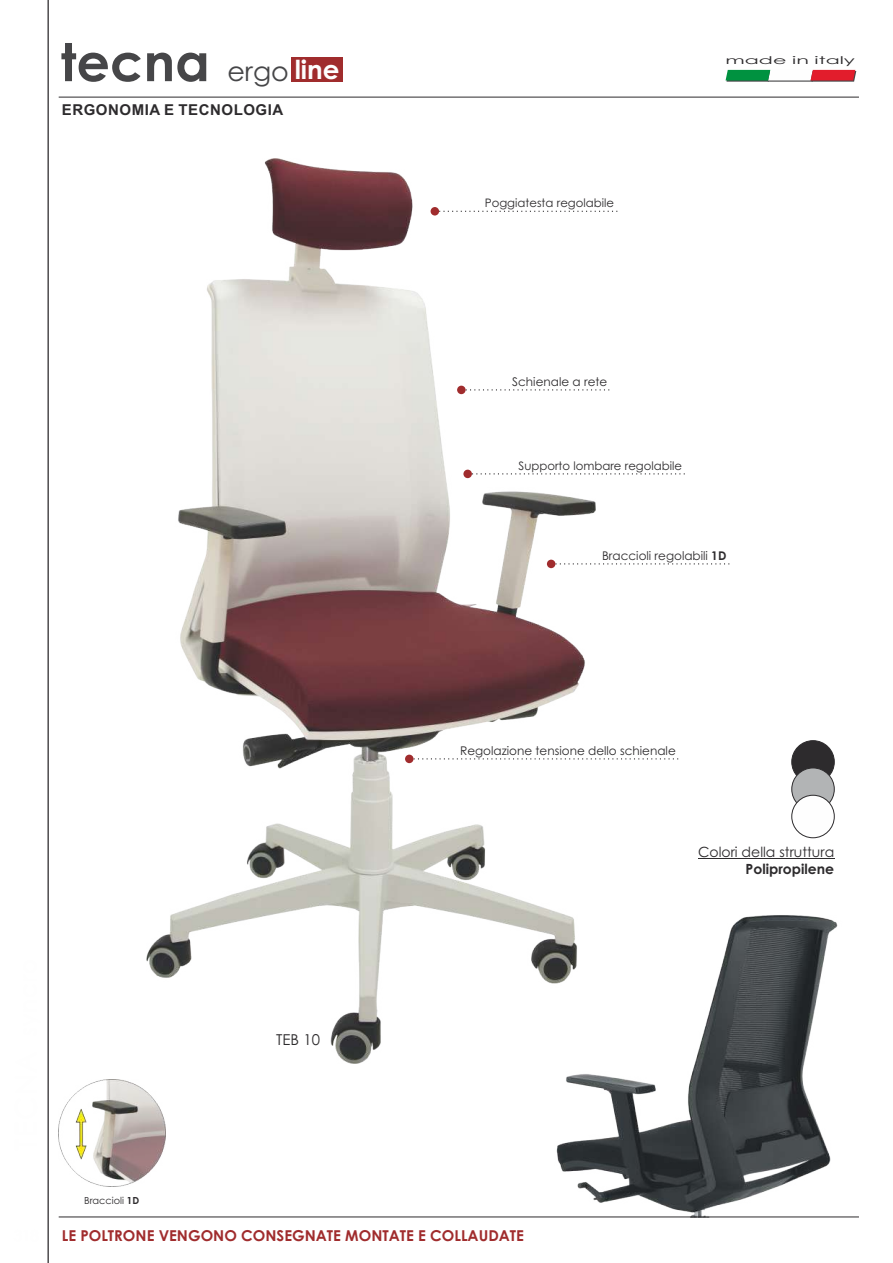
<style>
.page{position:relative;width:893px;height:1263px;background:#fff}
.page>*{position:absolute;margin:0;border:0;box-sizing:border-box;transform-origin:0 0}
.t1{font:700 52.5px "Century Gothic";color:#464648}
.t2{font:700 15px "Century Gothic";color:#a02c2d}
.t3{font:700 15px "Arial";letter-spacing:.035em;color:#2d2b2d}
.t4{font:15px "Century Gothic";color:#2d2b2d}
.t5{font:14.1px "Century Gothic";color:#2d2b2d}
.t6{font:700 14.1px "Century Gothic";color:#2d2b2d}
.t7{font:12px "Century Gothic";color:#2d2b2d}
.t8{font:11.7px "Century Gothic";color:#2d2b2d}
.t9{font:10.65px "Century Gothic";color:#2d2b2d;scale:1.94 1}
.t10{font:9.75px "Century Gothic";color:#2d2b2d}
.s1{font-weight:400;font-size:27px}
.s2{font-size:26.1px;color:#fefefe}
.s3{font-weight:700}
</style>
<div class="page">
<img style="left:58px;top:759px;width:801px;height:458px">
<hr style="left:48px;top:0;width:1px;height:1263px;background:#2d2b2d">
<svg style="left:725px;top:70px;width:131px;height:12px"></svg>
<hr style="left:59px;top:97px;width:800px;height:1px;background:#2d2b2d">
<hr style="left:59px;top:1217px;width:800px;height:1px;background:#2d2b2d">
<div style="left:291px;top:57px;width:52px;height:24px;background:#a02c2d"></div>
<img style="left:58px;top:1080px;width:107px;height:107px">
<hr style="left:698px;top:858px;width:136px;height:1px;background:#2d2b2d">
<div style="left:792px;top:740px;width:42px;height:43px;background:#2d2b2d;border:1px solid #2d2b2d;border-radius:50%"></div>
<div style="left:792px;top:768px;width:42px;height:43px;background:#b2b4b5;border:1px solid #2d2b2d;border-radius:50%"></div>
<div style="left:792px;top:795px;width:42px;height:43px;background:#fefefe;border:1px solid #2d2b2d;border-radius:50%"></div>
<svg style="left:597px;top:473px;width:88px;height:1px"></svg>
<svg style="left:595px;top:563px;width:135px;height:1px"></svg>
<svg style="left:595px;top:758px;width:84px;height:1px"></svg>
<img style="left:146px;top:159px;width:449px;height:904px">
<h1 class="t1" style="left:61px;top:42px;width:280px">tecna <span class="s1">ergo</span> <span class="s2">line</span></h1>
<p class="t3" style="left:62px;top:104px;width:223px">ERGONOMIA E TECNOLOGIA</p>
<p class="t10" style="left:84px;top:1197px;width:57px">Braccioli <span class="s3">1D</span></p>
<p class="t4" style="left:276px;top:1034px;width:45px">TEB 10</p>
<p class="t8" style="left:485px;top:198px;width:131px">Poggiatesta regolabile</p>
<p class="t9" style="left:726px;top:56px;width:68px">made in italy</p>
<p class="t7" style="left:512px;top:377px;width:97px">Schienale a rete</p>
<p class="t8" style="left:519px;top:461px;width:165px">Supporto lombare regolabile</p>
<p class="t7" style="left:602px;top:551px;width:126px">Braccioli regolabili <span class="s3">1D</span></p>
<p class="t7" style="left:460px;top:746px;width:217px">Regolazione tensione dello schienale</p>
<p class="t5" style="left:698px;top:846px;width:138px">Colori della struttura</p>
<p class="t6" style="left:746px;top:863px;width:90px">Polipropilene</p>
<p class="t2" style="left:62px;top:1230px;width:464px">LE POLTRONE VENGONO CONSEGNATE MONTATE E COLLAUDATE</p>
</div>
